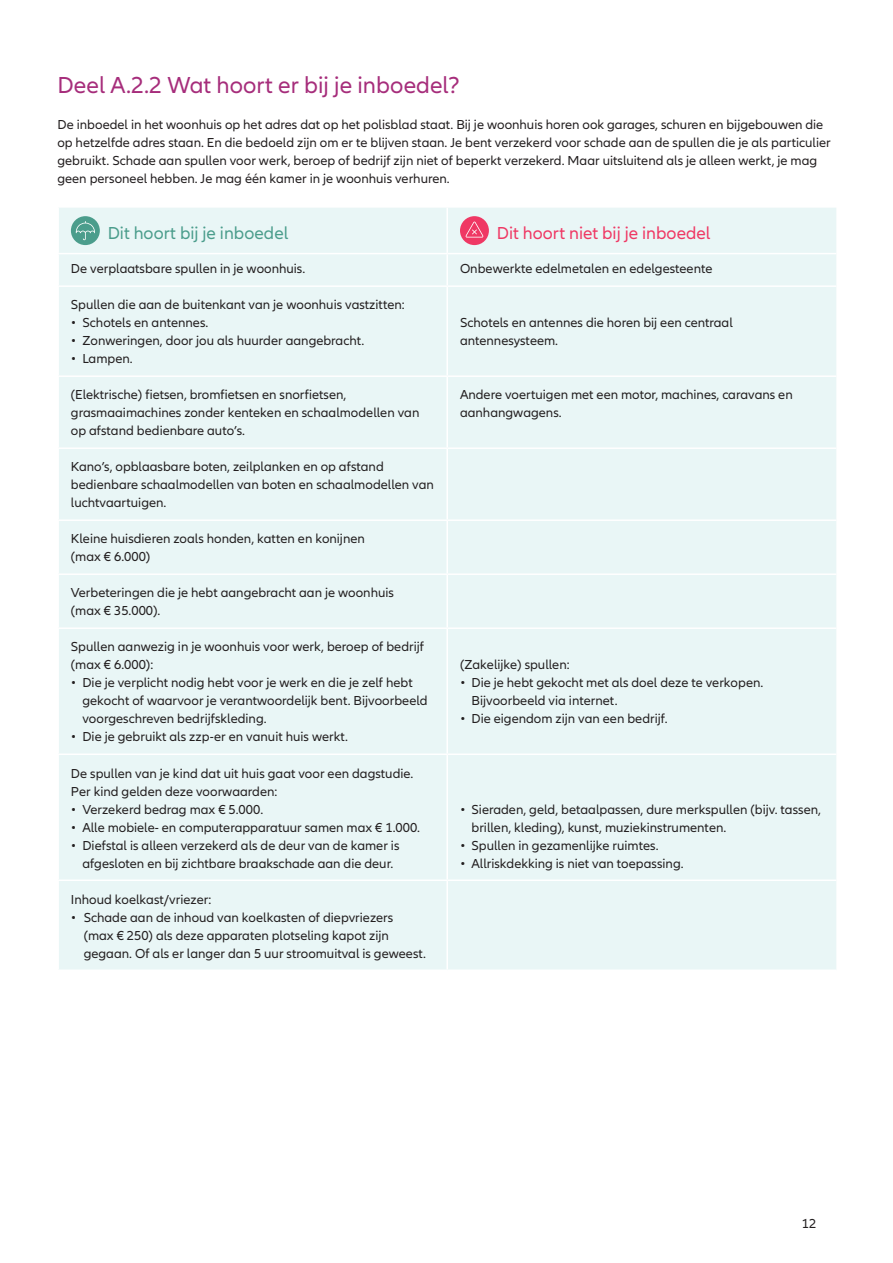
<style>
.page{position:relative;width:893px;height:1263px;background:#fff}
.page>*{position:absolute;margin:0;border:0;box-sizing:border-box;transform-origin:0 0}
.t1{font:24px "Allianz Neo";color:#a62d7b}
.H3_tabel{font:18px "Allianz Neo";color:#ef3864}
.H3_tabel-2{font:18px "Allianz Neo";color:#4b9d8c}
.Paragraaf{font:13.5px/18px "Allianz Neo";color:#231f20}
</style>
<div class="page">
<div style="left:59px;top:208px;width:777px;height:761px;background:#e9f6f6"></div>
<hr style="left:57px;top:285px;width:390px;height:2px;background:#fff">
<hr style="left:447px;top:285px;width:389px;height:2px;background:#fff">
<hr style="left:57px;top:375px;width:390px;height:2px;background:#fff">
<hr style="left:447px;top:375px;width:389px;height:2px;background:#fff">
<hr style="left:57px;top:447px;width:390px;height:2px;background:#fff">
<hr style="left:447px;top:447px;width:389px;height:2px;background:#fff">
<hr style="left:57px;top:519px;width:390px;height:2px;background:#fff">
<hr style="left:447px;top:519px;width:389px;height:2px;background:#fff">
<hr style="left:57px;top:573px;width:390px;height:2px;background:#fff">
<hr style="left:447px;top:573px;width:389px;height:2px;background:#fff">
<hr style="left:57px;top:627px;width:390px;height:2px;background:#fff">
<hr style="left:447px;top:627px;width:389px;height:2px;background:#fff">
<hr style="left:57px;top:753px;width:390px;height:2px;background:#fff">
<hr style="left:447px;top:753px;width:389px;height:2px;background:#fff">
<hr style="left:57px;top:879px;width:390px;height:2px;background:#fff">
<hr style="left:447px;top:879px;width:389px;height:2px;background:#fff">
<hr style="left:57px;top:253px;width:390px;height:1px;background:#fff">
<hr style="left:447px;top:253px;width:389px;height:1px;background:#fff">
<hr style="left:446px;top:208px;width:2px;height:45px;background:#fff">
<hr style="left:446px;top:254px;width:2px;height:31px;background:#fff">
<hr style="left:446px;top:287px;width:2px;height:88px;background:#fff">
<hr style="left:446px;top:377px;width:2px;height:70px;background:#fff">
<hr style="left:446px;top:449px;width:2px;height:70px;background:#fff">
<hr style="left:446px;top:521px;width:2px;height:52px;background:#fff">
<hr style="left:446px;top:575px;width:2px;height:52px;background:#fff">
<hr style="left:446px;top:629px;width:2px;height:124px;background:#fff">
<hr style="left:446px;top:755px;width:2px;height:124px;background:#fff">
<hr style="left:446px;top:881px;width:2px;height:88px;background:#fff">
<div style="left:71px;top:216px;width:29px;height:29px;background:#4b9d8c;border-radius:50%"></div>
<svg style="left:76px;top:221px;width:19px;height:19px"></svg>
<div style="left:460px;top:216px;width:29px;height:29px;background:#ef3864;border-radius:50%"></div>
<svg style="left:466px;top:222px;width:17px;height:16px"></svg>
<h2 class="t1" style="left:57px;top:72px;width:404px">Deel A.2.2 Wat hoort er bij je inboedel?</h2>
<p class="Paragraaf" style="left:57px;top:116px;width:775px">De inboedel in het woonhuis op het adres dat op het polisblad staat. Bij je woonhuis horen ook garages, schuren en bijgebouwen die op hetzelfde adres staan. En die bedoeld zijn om er te blijven staan. Je bent verzekerd voor schade aan de spullen die je als particulier gebruikt. Schade aan spullen voor werk, beroep of bedrijf zijn niet of beperkt verzekerd. Maar uitsluitend als je alleen werkt, je mag geen personeel hebben. Je mag één kamer in je woonhuis verhuren.</p>
<p class="H3_tabel-2" style="left:108px;top:223px;width:182px">Dit hoort bij je inboedel</p>
<p class="H3_tabel" style="left:497px;top:223px;width:215px">Dit hoort niet bij je inboedel</p>
<p class="Paragraaf" style="left:71px;top:260px;width:236px">De verplaatsbare spullen in je woonhuis.</p>
<p class="Paragraaf" style="left:460px;top:260px;width:254px">Onbewerkte edelmetalen en edelgesteente</p>
<p class="Paragraaf" style="left:71px;top:296px;width:335px">Spullen die aan de buitenkant van je woonhuis vastzitten:</p>
<p class="Paragraaf" style="left:71px;top:314px;width:139px">• Schotels en antennes.</p>
<p class="Paragraaf" style="left:71px;top:332px;width:295px">• Zonweringen, door jou als huurder aangebracht.</p>
<p class="Paragraaf" style="left:71px;top:350px;width:63px">• Lampen.</p>
<p class="Paragraaf" style="left:460px;top:314px;width:274px">Schotels en antennes die horen bij een centraal antennesysteem.</p>
<p class="Paragraaf" style="left:71px;top:386px;width:350px">(Elektrische) fietsen, bromfietsen en snorfietsen, grasmaaimachines zonder kenteken en schaalmodellen van op afstand bedienbare auto’s.</p>
<p class="Paragraaf" style="left:460px;top:386px;width:334px">Andere voertuigen met een motor, machines, caravans en aanhangwagens.</p>
<p class="Paragraaf" style="left:71px;top:458px;width:364px">Kano’s, opblaasbare boten, zeilplanken en op afstand bedienbare schaalmodellen van boten en schaalmodellen van luchtvaartuigen.</p>
<p class="Paragraaf" style="left:71px;top:530px;width:295px">Kleine huisdieren zoals honden, katten en konijnen</p>
<p class="Paragraaf" style="left:71px;top:548px;width:81px">(max € 6.000)</p>
<p class="Paragraaf" style="left:71px;top:584px;width:325px">Verbeteringen die je hebt aangebracht aan je woonhuis</p>
<p class="Paragraaf" style="left:71px;top:602px;width:91px">(max € 35.000).</p>
<p class="Paragraaf" style="left:71px;top:638px;width:355px">Spullen aanwezig in je woonhuis voor werk, beroep of bedrijf (max € 6.000):</p>
<p class="Paragraaf" style="left:82px;top:674px;width:347px;text-indent:-12px">• Die je verplicht nodig hebt voor je werk en die je zelf hebt gekocht of waarvoor je verantwoordelijk bent. Bijvoorbeeld voorgeschreven bedrijfskleding.</p>
<p class="Paragraaf" style="left:71px;top:728px;width:279px">• Die je gebruikt als zzp-er en vanuit huis werkt.</p>
<p class="Paragraaf" style="left:460px;top:656px;width:111px">(Zakelijke) spullen:</p>
<p class="Paragraaf" style="left:472px;top:674px;width:293px;text-indent:-12px">• Die je hebt gekocht met als doel deze te verkopen.<br>Bijvoorbeeld via internet.</p>
<p class="Paragraaf" style="left:460px;top:710px;width:209px">• Die eigendom zijn van een bedrijf.</p>
<p class="Paragraaf" style="left:71px;top:764px;width:344px">De spullen van je kind dat uit huis gaat voor een dagstudie.<br>Per kind gelden deze voorwaarden:</p>
<p class="Paragraaf" style="left:71px;top:800px;width:194px">• Verzekerd bedrag max € 5.000.</p>
<p class="Paragraaf" style="left:71px;top:818px;width:351px">• Alle mobiele- en computerapparatuur samen max € 1.000.</p>
<p class="Paragraaf" style="left:71px;top:836px;width:330px;text-align:center">• Diefstal is alleen verzekerd als de deur van de kamer is afgesloten en bij zichtbare braakschade aan die deur.</p>
<p class="Paragraaf" style="left:71px;top:890px;width:142px">Inhoud koelkast/vriezer:</p>
<p class="Paragraaf" style="left:84px;top:908px;width:344px;text-indent:-13px">• Schade aan de inhoud van koelkasten of diepvriezers (max € 250) als deze apparaten plotseling kapot zijn gegaan. Of als er langer dan 5 uur stroomuitval is geweest.</p>
<p class="Paragraaf" style="left:472px;top:800px;width:351px;text-indent:-12px">• Sieraden, geld, betaalpassen, dure merkspullen (bijv. tassen, brillen, kleding), kunst, muziekinstrumenten.</p>
<p class="Paragraaf" style="left:460px;top:836px;width:200px">• Spullen in gezamenlijke ruimtes.</p>
<p class="Paragraaf" style="left:460px;top:854px;width:225px">• Allriskdekking is niet van toepassing.</p>
<p class="Paragraaf" style="left:802px;top:1214px;width:16px">12</p>
</div>
